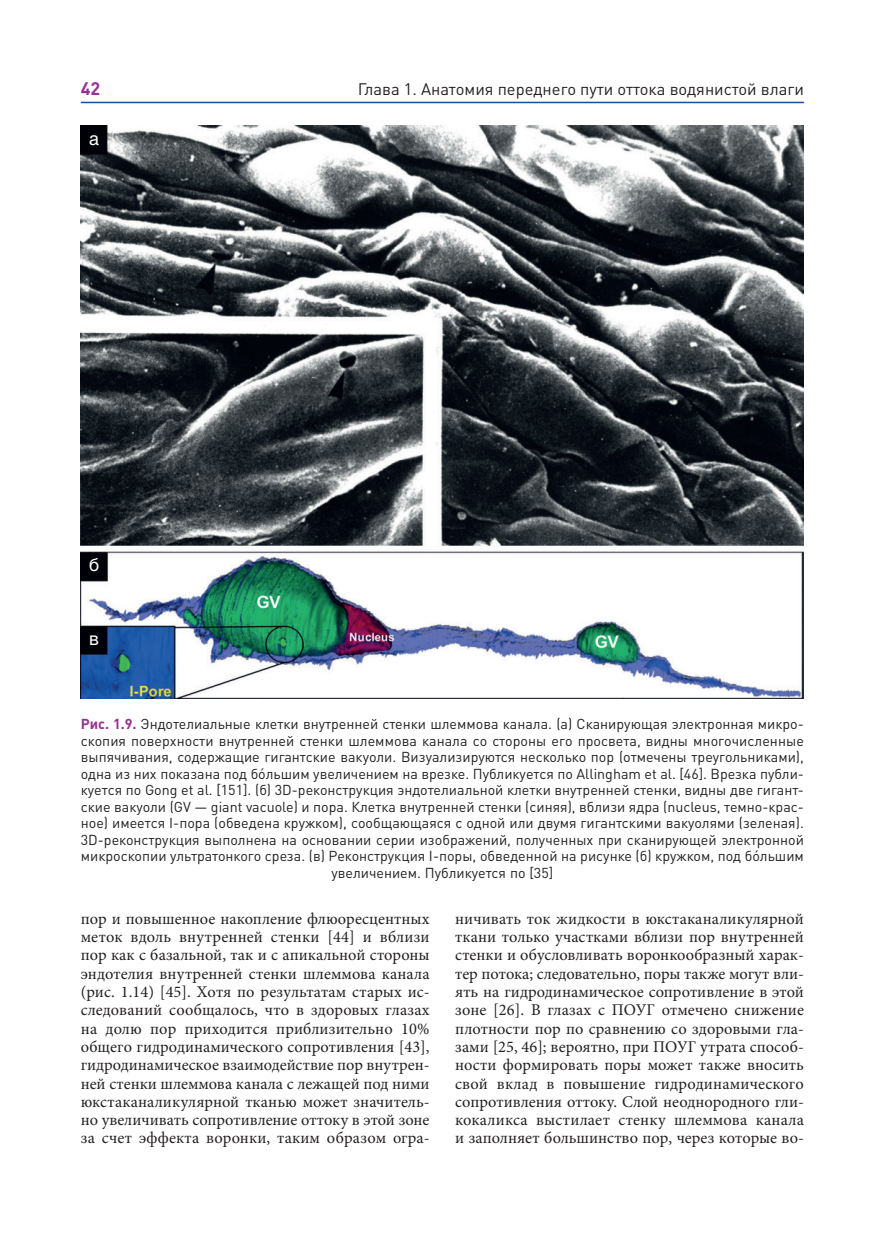
<style>
.page{position:relative;width:872px;height:1234px;background:#fff}
.page>*{position:absolute;margin:0;border:0;box-sizing:border-box;transform-origin:0 0}
.t1{font:18px "Helios";color:#fff}
.t2{font:700 18px "DIN Pro";color:#963193}
.t3{font:16.5px "DIN Pro";color:#231f20}
.t4{font:16.35px/18.3px "Minion Pro";letter-spacing:.005em;color:#231f20;text-align:justify}
.t5{font:14.25px/16.5px "DIN Pro";color:#231f20;text-align:center}
.s1{font-weight:700;color:#963193}
</style>
<div class="page">
<hr style="left:81px;top:102px;width:723px;height:1px;background:#1b4ba0">
<img style="left:81px;top:126px;width:723px;height:572px">
<p class="t2" style="left:81px;top:82px;width:21px">42</p>
<p class="t3" style="left:358px;top:83px;width:447px">Глава 1. Анатомия переднего пути оттока водянистой влаги</p>
<p class="t1" style="left:89px;top:128px;width:12px">а</p>
<p class="t1" style="left:89px;top:554px;width:12px">б</p>
<p class="t1" style="left:89px;top:627px;width:11px">в</p>
<p class="t5" style="left:81px;top:717px;width:724px"><span class="s1">Рис. 1.9.</span> Эндотелиальные клетки внутренней стенки шлеммова канала. (a) Сканирующая электронная микро&shy;скопия поверхности внутренней стенки шлеммова канала со стороны его просвета, видны многочисленные выпячивания, содержащие гигантские вакуоли. Визуализируются несколько пор (отмечены треугольниками), одна из них показана под бóльшим увеличением на врезке. Публикуется по Allingham et al. [46]. Врезка публи&shy;куется по Gong et al. [151]. (б) 3D-реконструкция эндотелиальной клетки внутренней стенки, видны две гигант&shy;ские вакуоли (GV — giant vacuole) и пора. Клетка внутренней стенки (синяя), вблизи ядра (nucleus, темно-крас&shy;ное) имеется I-пора (обведена кружком), сообщающаяся с одной или двумя гигантскими вакуолями (зеленая).<br>3D-реконструкция выполнена на основании серии изображений, полученных при сканирующей электронной микроскопии ультратонкого среза. (в) Реконструкция I-поры, обведенной на рисунке (б) кружком, под бóльшим увеличением. Публикуется по [35]</p>
<p class="t4" style="left:81px;top:910px;width:350px">пор и повышенное накопление флюоресцентных меток вдоль внутренней стенки [44] и вблизи пор как с базальной, так и с апикальной стороны эндотелия внутренней стенки шлеммова канала (рис. 1.14) [45]. Хотя по результатам старых ис&shy;следований сообщалось, что в здоровых глазах на долю пор приходится приблизительно 10% общего гидродинамического сопротивления [43], гидродинамическое взаимодействие пор внутрен&shy;ней стенки шлеммова канала с лежащей под ними юкстаканаликулярной тканью может значитель&shy;но увеличивать сопротивление оттоку в этой зоне за счет эффекта воронки, таким образом огра-</p>
<p class="t4" style="left:455px;top:910px;width:350px">ничивать ток жидкости в юкстаканаликулярной ткани только участками вблизи пор внутренней стенки и обусловливать воронкообразный харак&shy;тер потока; следовательно, поры также могут вли&shy;ять на гидродинамическое сопротивление в этой зоне [26]. В глазах с ПОУГ отмечено снижение плотности пор по сравнению со здоровыми гла&shy;зами [25, 46]; вероятно, при ПОУГ утрата способ&shy;ности формировать поры может также вносить свой вклад в повышение гидродинамического сопротивления оттоку. Слой неоднородного гли&shy;кокаликса выстилает стенку шлеммова канала и заполняет большинство пор, через которые во-</p>
</div>
